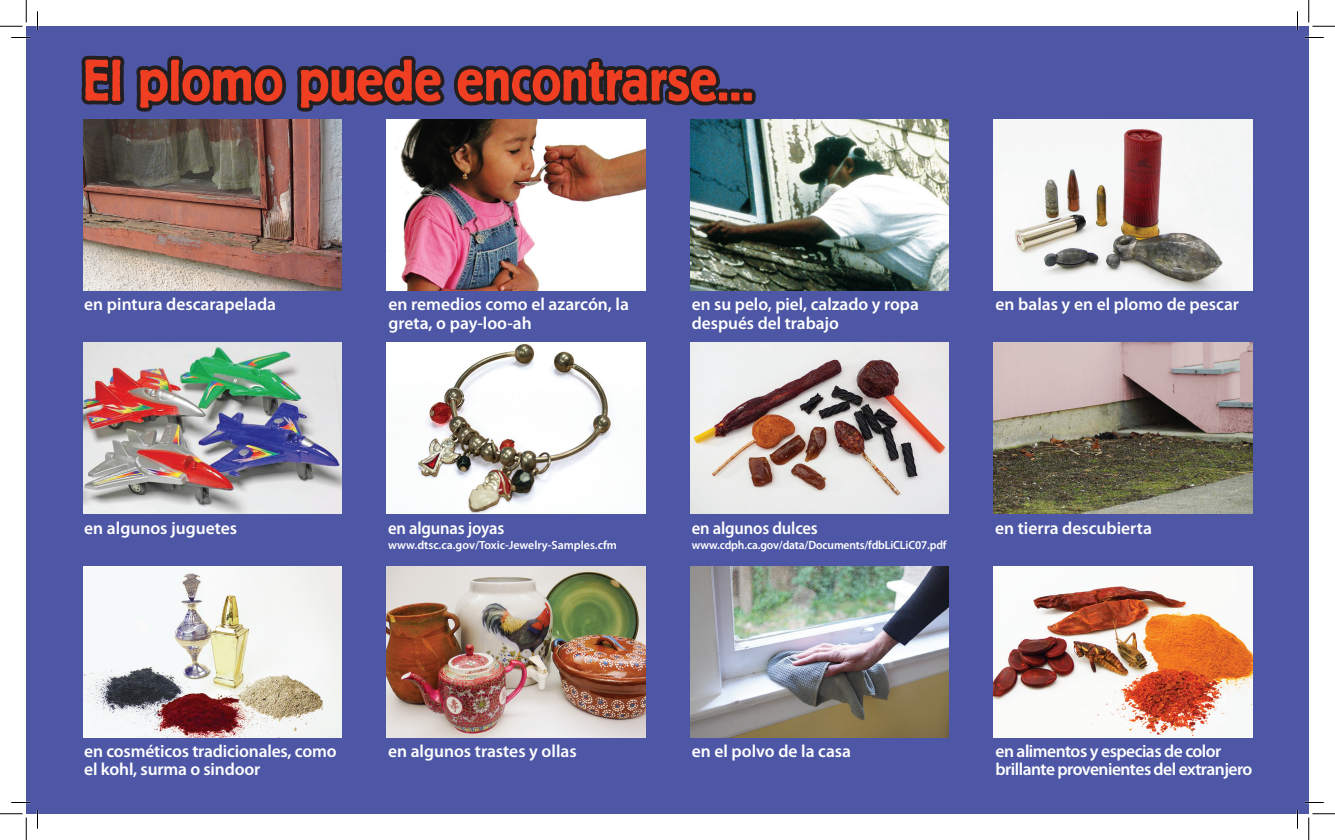
<style>
.page{position:relative;width:1335px;height:840px;background:#fff}
.page>*{position:absolute;margin:0;border:0;box-sizing:border-box;transform-origin:0 0}
.t1{font:600 61.25px "Berliner Gro D";color:#ef3e22}
.t2{font:600 17.5px/18.8px "Myriad Pro";color:#fff}
.t3{font:600 17.5px/18.8px "Myriad Pro";letter-spacing:-.03em;color:#fff}
.t4{font:600 17.5px "Myriad Pro";color:#fff;scale:.95 1}
.t5{font:600 11.88px "Myriad Pro";letter-spacing:-.01em;color:#fff}
</style>
<div class="page">
<div style="left:26px;top:26px;width:1283px;height:788px;background:#4d57a5"></div>
<svg style="left:81px;top:56px;width:675px;height:56px"></svg>
<img style="left:83px;top:119px;width:259px;height:172px">
<img style="left:994px;top:343px;width:258px;height:171px">
<img style="left:690px;top:343px;width:259px;height:171px">
<img style="left:994px;top:119px;width:258px;height:172px">
<img style="left:690px;top:119px;width:259px;height:172px">
<img style="left:83px;top:566px;width:259px;height:171px">
<img style="left:387px;top:566px;width:258px;height:171px">
<img style="left:690px;top:566px;width:259px;height:171px">
<img style="left:994px;top:566px;width:258px;height:171px">
<img style="left:387px;top:120px;width:258px;height:171px">
<img style="left:83px;top:343px;width:259px;height:171px">
<img style="left:387px;top:343px;width:258px;height:171px">
<svg style="left:11px;top:37px;width:19px;height:1px"></svg>
<svg style="left:1305px;top:37px;width:19px;height:1px"></svg>
<svg style="left:11px;top:802px;width:19px;height:1px"></svg>
<svg style="left:1305px;top:802px;width:19px;height:1px"></svg>
<svg style="left:37px;top:11px;width:1px;height:19px"></svg>
<svg style="left:37px;top:810px;width:1px;height:19px"></svg>
<svg style="left:1297px;top:11px;width:1px;height:19px"></svg>
<svg style="left:1297px;top:810px;width:1px;height:19px"></svg>
<svg style="left:0;top:0;width:27px;height:27px"></svg>
<svg style="left:0;top:814px;width:27px;height:26px"></svg>
<svg style="left:1309px;top:0;width:26px;height:27px"></svg>
<svg style="left:1309px;top:814px;width:26px;height:26px"></svg>
<h1 class="t1" style="left:82px;top:46px;width:673px">El plomo puede encontrarse…</h1>
<p class="t2" style="left:84px;top:295px;width:193px">en pintura descarapelada</p>
<p class="t2" style="left:388px;top:295px;width:242px">en remedios como el azarcón, la greta, o pay-loo-ah</p>
<p class="t2" style="left:692px;top:295px;width:229px">en su pelo, piel, calzado y ropa</p>
<p class="t2" style="left:996px;top:295px;width:245px">en balas y en el plomo de pescar</p>
<p class="t2" style="left:692px;top:314px;width:149px">después del trabajo</p>
<p class="t2" style="left:84px;top:519px;width:154px">en algunos juguetes</p>
<p class="t4" style="left:388px;top:518px;width:124px">en algunas joyas</p>
<p class="t5" style="left:388px;top:538px;width:230px">www.dtsc.ca.gov/Toxic-Jewelry-Samples.cfm</p>
<p class="t4" style="left:692px;top:518px;width:134px">en algunos dulces</p>
<p class="t2" style="left:995px;top:519px;width:158px">en tierra descubierta</p>
<p class="t5" style="left:692px;top:538px;width:256px">www.cdph.ca.gov/data/Documents/fdbLiCLiC07.pdf</p>
<p class="t2" style="left:84px;top:742px;width:254px">en cosméticos tradicionales, como el kohl, surma o sindoor</p>
<p class="t2" style="left:388px;top:742px;width:190px">en algunos trastes y ollas</p>
<p class="t2" style="left:692px;top:742px;width:161px">en el polvo de la casa</p>
<p class="t3" style="left:996px;top:742px;width:258px">en alimentos y especias de color brillante provenientes del extranjero</p>
</div>
